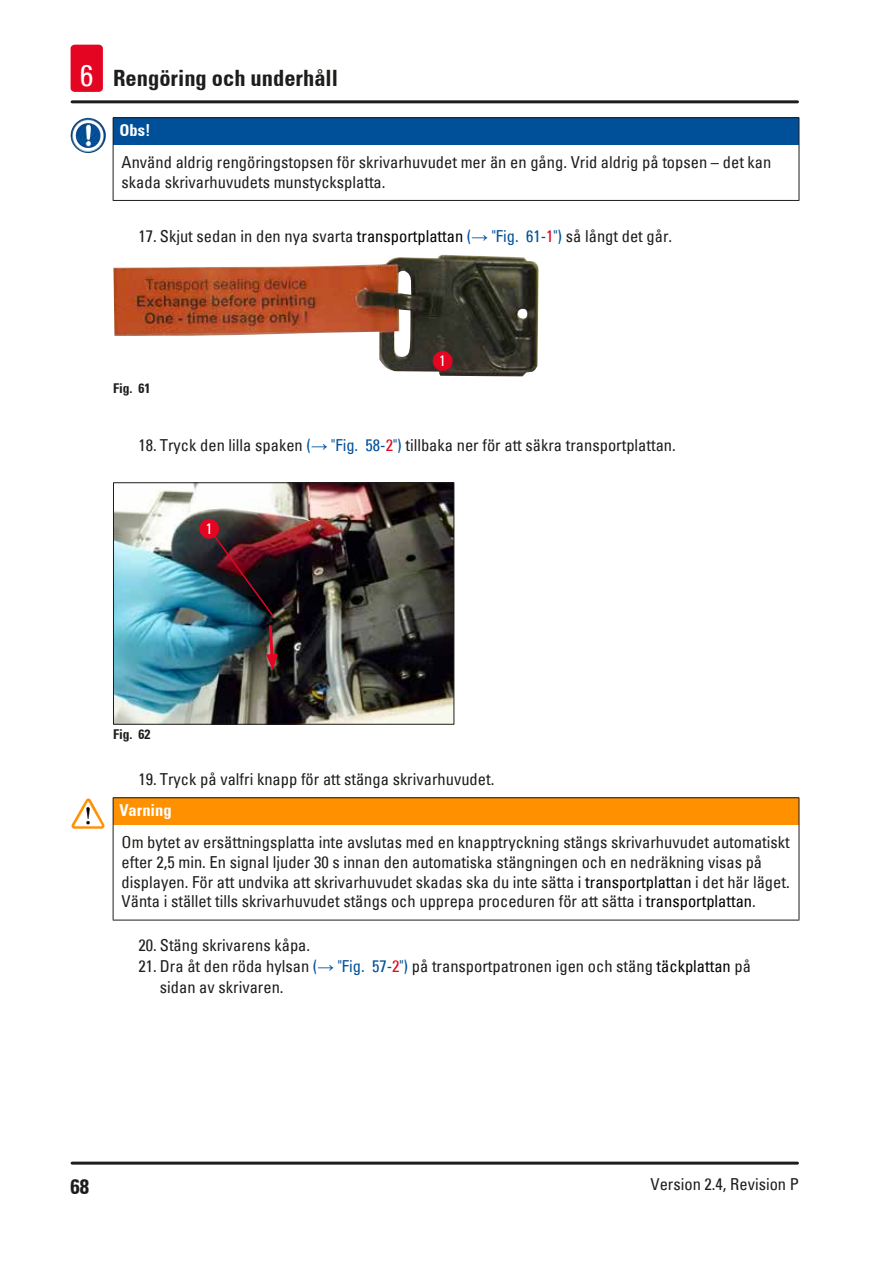
<style>
.page{position:relative;width:893px;height:1263px;background:#fff}
.page>*{position:absolute;margin:0;border:0;box-sizing:border-box;transform-origin:0 0}
.t1{font:700 condensed 22.5px "Univers";color:#1d1d1b}
.t2{font:700 condensed 21px "Univers";color:#1d1d1b}
.Source_of_danger{font:condensed 16.5px/19.8px "Univers";color:#1d1d1b}
.Signalword__no_use_a{font:700 condensed 16.5px "Univers";color:#fff}
.t3{font:condensed 15px "Univers";color:#fff}
.t4{font:700 condensed 13.5px "Univers";color:#1d1d1b}
.s1{font-weight:400;font-size:30px;color:#fff}
.s2{color:#000}
.s3{color:#005099}
.s4{font-family:"Arial";font-stretch:normal;color:#005099}
.s5{color:#e40522}
</style>
<div class="page">
<hr style="left:72px;top:1161px;width:725px;height:3px;background:#1d1d1b">
<hr style="left:72px;top:100px;width:725px;height:3px;background:#1d1d1b">
<div style="left:71px;top:45px;width:32px;height:47px;background:#e40522;border-radius:4px"></div>
<div style="left:113px;top:118px;width:686px;height:27px;background:#005099"></div>
<hr style="left:113px;top:117px;width:686px;height:1px;background:#1d1d1b">
<svg style="left:113px;top:118px;width:1px;height:27px"></svg>
<svg style="left:799px;top:118px;width:1px;height:27px"></svg>
<hr style="left:113px;top:145px;width:1px;height:55px;background:#1d1d1b">
<hr style="left:799px;top:145px;width:1px;height:55px;background:#1d1d1b">
<hr style="left:113px;top:200px;width:686px;height:1px;background:#1d1d1b">
<img style="left:71px;top:118px;width:26px;height:35px">
<img style="left:113px;top:255px;width:426px;height:121px">
<div style="left:433px;top:351px;width:19px;height:20px;background:#e40522;border-radius:50%"></div>
<img style="left:115px;top:484px;width:337px;height:239px">
<div style="left:199px;top:519px;width:20px;height:20px;background:#e40522;border-radius:50%"></div>
<img style="left:212px;top:534px;width:66px;height:136px">
<div style="left:113px;top:482px;width:341px;height:243px;border:1px solid #1d1d1b"></div>
<div style="left:113px;top:798px;width:686px;height:27px;background:#ff9000"></div>
<hr style="left:113px;top:797px;width:686px;height:1px;background:#1d1d1b">
<svg style="left:113px;top:798px;width:1px;height:27px"></svg>
<svg style="left:799px;top:798px;width:1px;height:27px"></svg>
<hr style="left:113px;top:825px;width:1px;height:95px;background:#1d1d1b">
<hr style="left:799px;top:825px;width:1px;height:95px;background:#1d1d1b">
<hr style="left:113px;top:920px;width:686px;height:1px;background:#1d1d1b">
<img style="left:74px;top:798px;width:14px;height:23px">
<h1 class="t1" style="left:80px;top:65px;width:260px"><span class="s1">6</span> Rengöring och underhåll</h1>
<p class="Signalword__no_use_a" style="left:119px;top:120px;width:33px">Obs!</p>
<p class="Source_of_danger" style="left:122px;top:152px;width:651px">Använd aldrig rengöringstopsen för skrivarhuvudet mer än en gång. Vrid aldrig på topsen – det kan skada skrivarhuvudets munstycksplatta.</p>
<p class="Source_of_danger" style="left:139px;top:226px;width:535px">17. Skjut sedan in den nya svarta <span class="s2">transportplattan</span> <span class="s3">(</span><span class="s4">→</span> <span class="s3">"Fig. 61‑</span><span class="s5">1</span><span class="s3">")</span> så långt det går.</p>
<p class="t4" style="left:113px;top:380px;width:39px">Fig. 61</p>
<p class="t3" style="left:439px;top:351px;width:8px">1</p>
<p class="Source_of_danger" style="left:139px;top:435px;width:539px">18. Tryck den lilla spaken <span class="s3">(</span><span class="s4">→</span> <span class="s3">"Fig. 58‑</span><span class="s5">2</span><span class="s3">")</span> tillbaka ner för att säkra transportplattan.</p>
<p class="t3" style="left:206px;top:519px;width:8px">1</p>
<p class="t4" style="left:113px;top:726px;width:39px">Fig. 62</p>
<p class="Source_of_danger" style="left:139px;top:768px;width:357px">19. Tryck på valfri knapp för att stänga skrivarhuvudet.</p>
<p class="Signalword__no_use_a" style="left:119px;top:800px;width:54px">Varning</p>
<p class="Source_of_danger" style="left:122px;top:832px;width:670px">Om bytet av ersättningsplatta inte avslutas med en knapptryckning stängs skrivarhuvudet automatiskt efter 2,5 min. En signal ljuder 30 s innan den automatiska stängningen och en nedräkning visas på displayen. För att undvika att skrivarhuvudet skadas ska du inte sätta i <span class="s2">transportplattan</span> i det här läget.<br>Vänta i stället tills skrivarhuvudet stängs och upprepa proceduren för att sätta i <span class="s2">transportplattan</span>.</p>
<p class="Source_of_danger" style="left:139px;top:935px;width:173px">20. Stäng skrivarens kåpa.</p>
<p class="Source_of_danger" style="left:160px;top:956px;width:593px;line-height:20.9px;text-indent:-21px">21. Dra åt den röda hylsan <span class="s3">(</span><span class="s4">→</span> <span class="s3">"Fig. 57‑</span><span class="s5">2</span><span class="s3">")</span> på transportpatronen igen och stäng <span class="s2">täckplattan</span> på sidan av skrivaren.</p>
<p class="t2" style="left:71px;top:1173px;width:20px">68</p>
<p class="Source_of_danger" style="left:650px;top:1173px;width:150px">Version 2.4, Revision P</p>
</div>
